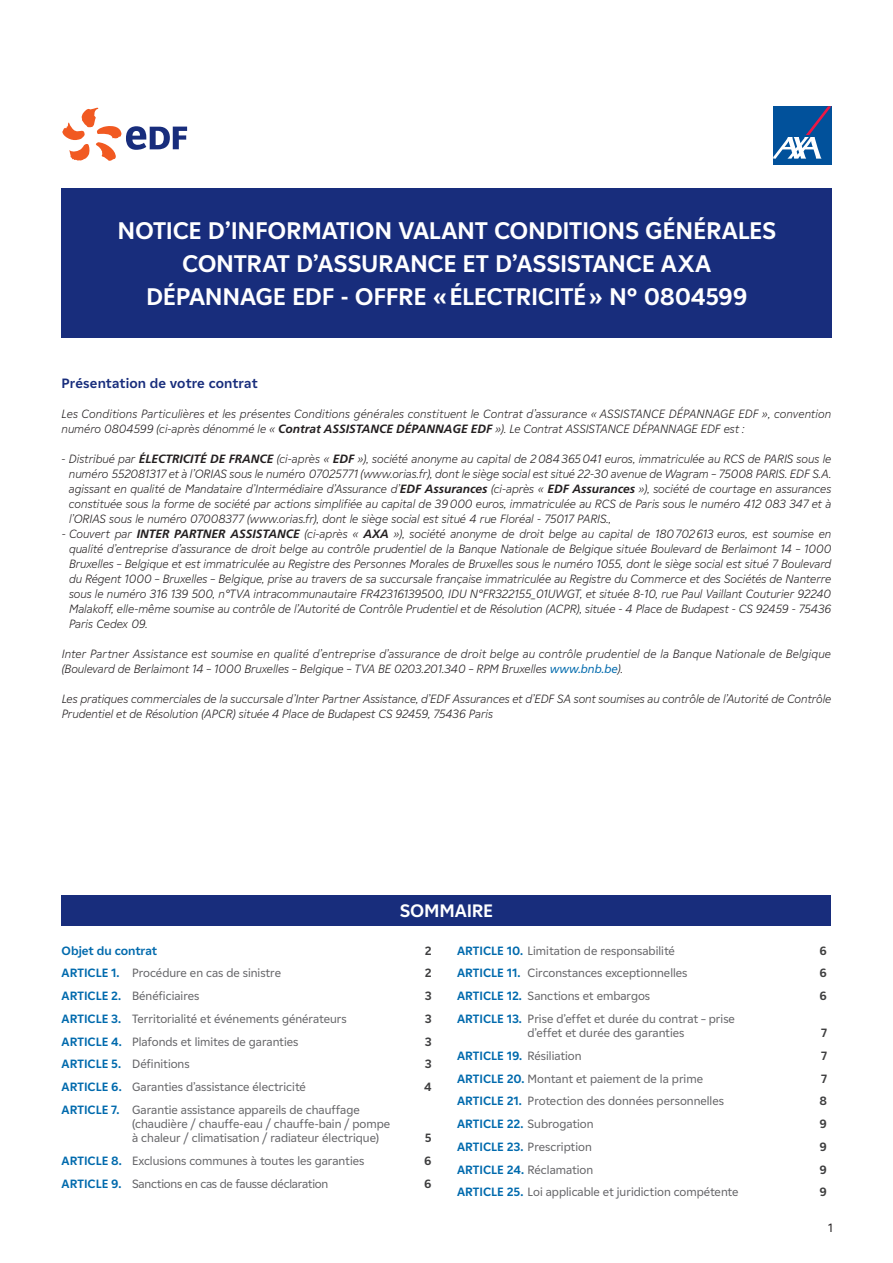
<style>
.page{position:relative;width:893px;height:1263px;background:#fff}
.page>*{position:absolute;margin:0;border:0;box-sizing:border-box;transform-origin:0 0}
.t1{font:700 24px/33px "EDF2020";letter-spacing:-.01em;color:#fff;text-align:center}
.t2{font:700 18px "EDF2020";letter-spacing:-.01em;color:#fff}
.t3{font:700 13.5px "EDF2020";letter-spacing:.01em;color:#182d7c}
.t4{font:italic 300 12px/15px "EDF2020";color:#231f20}
.t5{font:12px/14.2px "EDF2020";color:#636366}
.t6{font:12px "EDF2020";letter-spacing:-.02em;color:#636366}
.t7{font:700 12px "EDF2020";color:#3e3e3f}
.t8{font:700 12px "EDF2020";color:#006aad}
.t9{font:12px "EDF2020";color:#231f20}
.s1{font-family:"Frutiger LT Std";font-weight:700}
.s2{font-weight:400;color:#006aad}
.s3{font-weight:700;color:#006aad}
</style>
<div class="page">
<div style="left:62px;top:188px;width:770px;height:149px;background:#182d7c"></div>
<svg style="left:62px;top:107px;width:125px;height:54px"></svg>
<div style="left:62px;top:895px;width:769px;height:30px;background:#182d7c"></div>
<div style="left:773px;top:106px;width:58px;height:58px;background:#01519b"></div>
<svg style="left:773px;top:106px;width:58px;height:53px"></svg>
<h1 class="t1" style="left:117px;top:213px;width:660px">NOTICE D’INFORMATION VALANT CONDITIONS GÉNÉRALES<br>CONTRAT D’ASSURANCE ET D’ASSISTANCE AXA<br>DÉPANNAGE EDF - OFFRE «ÉLECTRICITÉ» N° 0804599</h1>
<p class="t3" style="left:62px;top:373px;width:198px">Présentation de votre contrat</p>
<p class="t4" style="left:62px;top:405px;width:771px">Les Conditions Particulières et les présentes Conditions générales constituent le Contrat d’assurance « ASSISTANCE DÉPANNAGE EDF », convention numéro 0804599 (ci-après dénommé le « <span class="s1">Contrat ASSISTANCE DÉPANNAGE EDF</span> »). Le Contrat ASSISTANCE DÉPANNAGE EDF est :</p>
<p class="t4" style="left:69px;top:450px;width:764px;text-align:justify;text-indent:-7px">- Distribué par <span class="s1">ÉLECTRICITÉ DE FRANCE</span> (ci-après « <span class="s1">EDF</span> »), société anonyme au capital de 2084365041 euros, immatriculée au RCS de PARIS sous le numéro 552081317 et à l’ORIAS sous le numéro 07025771 (www.orias.fr), dont le siège social est situé 22-30 avenue de Wagram – 75008 PARIS. EDF S.A. agissant en qualité de Mandataire d’Intermédiaire d’Assurance d’<span class="s1">EDF Assurances</span> (ci-après « <span class="s1">EDF Assurances</span> »), société de courtage en assurances constituée sous la forme de société par actions simplifiée au capital de 39000 euros, immatriculée au RCS de Paris sous le numéro 412 083 347 et à l’ORIAS sous le numéro 07008377 (www.orias.fr), dont le siège social est situé 4 rue Floréal - 75017 PARIS.,</p>
<p class="t4" style="left:69px;top:525px;width:764px;text-align:justify;text-indent:-7px">- Couvert par <span class="s1">INTER PARTNER ASSISTANCE</span> (ci-après « <span class="s1">AXA</span> »), société anonyme de droit belge au capital de 180702613 euros, est soumise en qualité d’entreprise d’assurance de droit belge au contrôle prudentiel de la Banque Nationale de Belgique située Boulevard de Berlaimont 14 – 1000<br>Bruxelles – Belgique et est immatriculée au Registre des Personnes Morales de Bruxelles sous le numéro 1055, dont le siège social est situé 7 Boulevard du Régent 1000 – Bruxelles – Belgique, prise au travers de sa succursale française immatriculée au Registre du Commerce et des Sociétés de Nanterre sous le numéro 316 139 500, n°TVA intracommunautaire FR42316139500, IDU N°FR322155_01UWGT, et située 8-10, rue Paul Vaillant Couturier 92240<br>Malakoff, elle-même soumise au contrôle de l’Autorité de Contrôle Prudentiel et de Résolution (ACPR), située - 4 Place de Budapest - CS 92459 - 75436<br>Paris Cedex 09.</p>
<p class="t4" style="left:62px;top:645px;width:771px">Inter Partner Assistance est soumise en qualité d’entreprise d’assurance de droit belge au contrôle prudentiel de la Banque Nationale de Belgique (Boulevard de Berlaimont 14 – 1000 Bruxelles – Belgique – TVA BE 0203.201.340 – RPM Bruxelles <span class="s2">www.bnb.be</span>).</p>
<p class="t4" style="left:62px;top:690px;width:771px">Les pratiques commerciales de la succursale d’Inter Partner Assistance, d’EDF Assurances et d’EDF SA sont soumises au contrôle de l’Autorité de Contrôle<br>Prudentiel et de Résolution (APCR) située 4 Place de Budapest CS 92459, 75436 Paris</p>
<h2 class="t2" style="left:400px;top:898px;width:95px">SOMMAIRE</h2>
<p class="t8" style="left:62px;top:942px;width:97px">Objet du contrat</p>
<p class="t7" style="left:425px;top:942px;width:8px">2</p>
<p class="t5" style="left:62px;top:966px;width:221px"><span class="s3">ARTICLE 1.</span> Procédure en cas de sinistre</p>
<p class="t7" style="left:425px;top:965px;width:8px">2</p>
<p class="t5" style="left:62px;top:988px;width:139px"><span class="s3">ARTICLE 2.</span> Bénéficiaires</p>
<p class="t7" style="left:425px;top:987px;width:8px">3</p>
<p class="t5" style="left:62px;top:1011px;width:287px"><span class="s3">ARTICLE 3.</span> Territorialité et événements générateurs</p>
<p class="t7" style="left:425px;top:1010px;width:8px">3</p>
<p class="t5" style="left:62px;top:1034px;width:238px"><span class="s3">ARTICLE 4.</span> Plafonds et limites de garanties</p>
<p class="t7" style="left:425px;top:1033px;width:8px">3</p>
<p class="t5" style="left:62px;top:1057px;width:129px"><span class="s3">ARTICLE 5.</span> Définitions</p>
<p class="t7" style="left:425px;top:1056px;width:8px">3</p>
<p class="t5" style="left:62px;top:1079px;width:246px"><span class="s3">ARTICLE 6.</span> Garanties d’assistance électricité</p>
<p class="t7" style="left:424px;top:1078px;width:9px">4</p>
<p class="t5" style="left:132px;top:1102px;width:260px;text-indent:-70px"><span class="s3">ARTICLE 7.</span> Garantie assistance appareils de chauffage (chaudière / chauffe-eau / chauffe-bain / pompe à chaleur / climatisation / radiateur électrique)</p>
<p class="t7" style="left:425px;top:1130px;width:8px">5</p>
<p class="t5" style="left:62px;top:1153px;width:304px"><span class="s3">ARTICLE 8.</span> Exclusions communes à toutes les garanties</p>
<p class="t7" style="left:424px;top:1152px;width:9px">6</p>
<p class="t6" style="left:62px;top:1175px;width:268px"><span class="s3">ARTICLE 9.</span> Sanctions en cas de fausse déclaration</p>
<p class="t7" style="left:424px;top:1175px;width:9px">6</p>
<p class="t5" style="left:457px;top:943px;width:219px"><span class="s3">ARTICLE 10.</span> Limitation de responsabilité</p>
<p class="t7" style="left:820px;top:942px;width:9px">6</p>
<p class="t5" style="left:457px;top:966px;width:232px"><span class="s3">ARTICLE 11.</span> Circonstances exceptionnelles</p>
<p class="t7" style="left:820px;top:965px;width:9px">6</p>
<p class="t5" style="left:457px;top:988px;width:195px"><span class="s3">ARTICLE 12.</span> Sanctions et embargos</p>
<p class="t7" style="left:820px;top:987px;width:9px">6</p>
<p class="t5" style="left:528px;top:1011px;width:209px;text-indent:-70px"><span class="s3">ARTICLE 13.</span> Prise d’effet et durée du contrat – prise d’effet et durée des garanties</p>
<p class="t7" style="left:821px;top:1024px;width:7px">7</p>
<p class="t5" style="left:457px;top:1048px;width:126px"><span class="s3">ARTICLE 19.</span> Résiliation</p>
<p class="t7" style="left:821px;top:1047px;width:7px">7</p>
<p class="t5" style="left:457px;top:1071px;width:247px"><span class="s3">ARTICLE 20.</span> Montant et paiement de la prime</p>
<p class="t7" style="left:821px;top:1070px;width:7px">7</p>
<p class="t5" style="left:457px;top:1094px;width:268px"><span class="s3">ARTICLE 21.</span> Protection des données personnelles</p>
<p class="t7" style="left:819px;top:1093px;width:9px">8</p>
<p class="t5" style="left:457px;top:1116px;width:138px"><span class="s3">ARTICLE 22.</span> Subrogation</p>
<p class="t7" style="left:820px;top:1115px;width:9px">9</p>
<p class="t5" style="left:457px;top:1139px;width:136px"><span class="s3">ARTICLE 23.</span> Prescription</p>
<p class="t7" style="left:820px;top:1138px;width:9px">9</p>
<p class="t5" style="left:457px;top:1162px;width:138px"><span class="s3">ARTICLE 24.</span> Réclamation</p>
<p class="t7" style="left:820px;top:1161px;width:9px">9</p>
<p class="t5" style="left:457px;top:1185px;width:283px"><span class="s3">ARTICLE 25.</span> Loi applicable et juridiction compétente</p>
<p class="t7" style="left:820px;top:1184px;width:9px">9</p>
<p class="t9" style="left:828px;top:1219px;width:6px">1</p>
</div>
